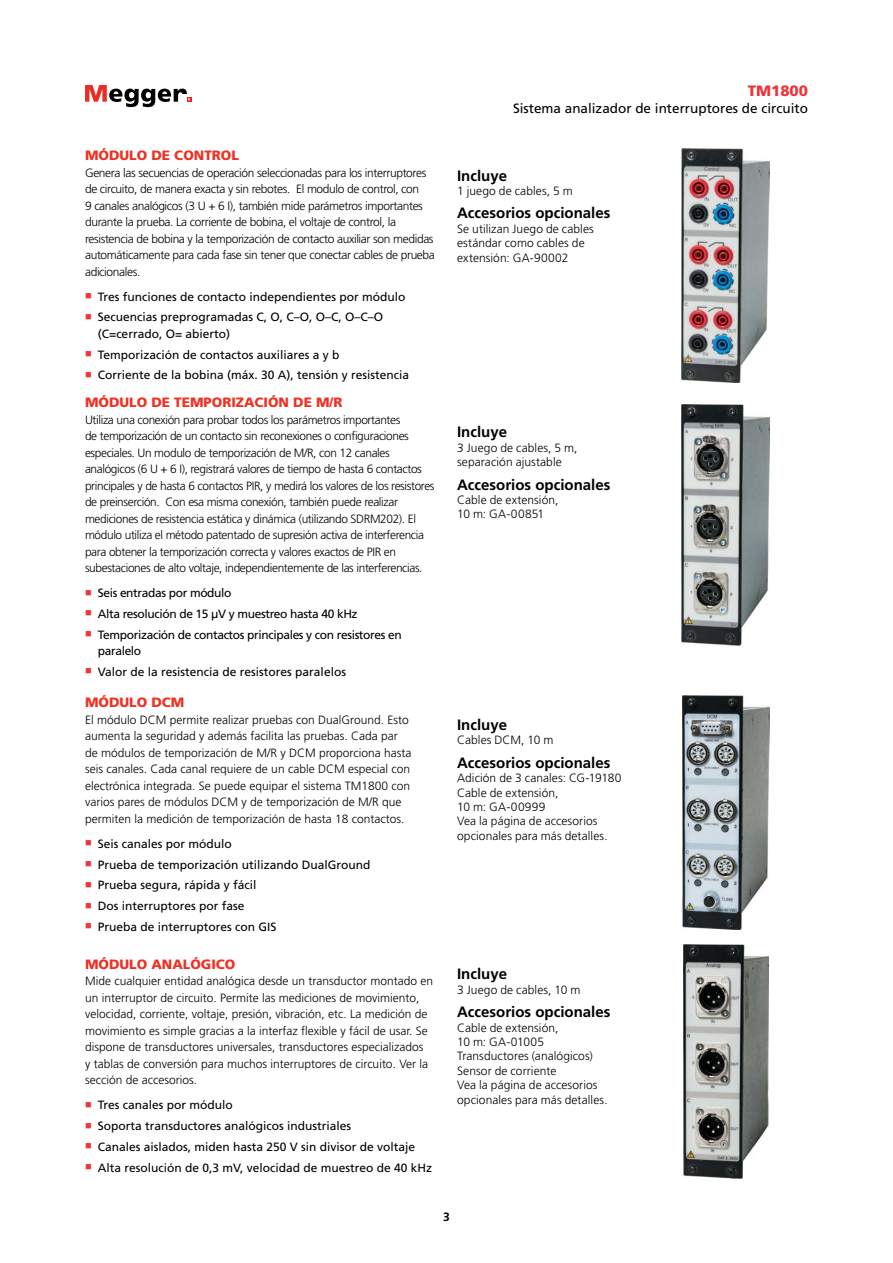
<style>
.page{position:relative;width:893px;height:1263px;background:#fff}
.page>*{position:absolute;margin:0;border:0;box-sizing:border-box;transform-origin:0 0}
.t1{font:700 15px "Frutiger LT Std";color:#000}
.t2{font:900 15px "Frutiger LT Std";color:#ee343b}
.t3{font:900 13.5px "Frutiger LT Std";color:#ee3124}
.t4{font:13.5px "Frutiger LT Std";color:#000}
.t5{font:300 12px/14.4px "Frutiger LT Std";color:#000}
.t6{font:300 12px/16.5px "Frutiger LT Std";letter-spacing:-.03em;color:#000}
.t7{font:12px/20.7px "Frutiger LT Std";color:#000}
.t8{font:12px/20.7px "Frutiger LT Std";letter-spacing:-.03em;color:#000}
.t9{font:700 12px "Frutiger LT Std";color:#000}
</style>
<div class="page">
<svg style="left:85px;top:85px;width:106px;height:22px"></svg>
<img style="left:682px;top:149px;width:87px;height:234px">
<img style="left:681px;top:405px;width:89px;height:241px">
<img style="left:682px;top:696px;width:87px;height:234px">
<img style="left:683px;top:944px;width:85px;height:234px">
<p class="t3" style="left:85px;top:147px;width:155px">MÓDULO DE CONTROL</p>
<p class="t6" style="left:85px;top:164px;width:351px">Genera las secuencias de operación seleccionadas para los interruptores de circuito, de manera exacta y sin rebotes. El modulo de control, con<br>9 canales analógicos (3 U + 6 I), también mide parámetros importantes durante la prueba. La corriente de bobina, el voltaje de control, la resistencia de bobina y la temporización de contacto auxiliar son medidas automáticamente para cada fase sin tener que conectar cables de prueba adicionales.</p>
<p class="t7" style="left:98px;top:286px;width:309px">Tres funciones de contacto independientes por módulo<br>Secuencias preprogramadas C, O, C–O, O–C, O–C–O</p>
<p class="t7" style="left:98px;top:323px;width:313px">(C=cerrado, O= abierto)<br>Temporización de contactos auxiliares a y b<br>Corriente de la bobina (máx. 30 A), tensión y resistencia</p>
<p class="t3" style="left:85px;top:394px;width:259px">MÓDULO DE TEMPORIZACIÓN DE M/R</p>
<p class="t6" style="left:85px;top:411px;width:351px">Utiliza una conexión para probar todos los parámetros importantes<br>de temporización de un contacto sin reconexiones o configuraciones especiales. Un modulo de temporización de M/R, con 12 canales analógicos (6 U + 6 I), registrará valores de tiempo de hasta 6 contactos principales y de hasta 6 contactos PIR, y medirá los valores de los resistores de preinserción. Con esa misma conexión, también puede realizar mediciones de resistencia estática y dinámica (utilizando SDRM202). El módulo utiliza el método patentado de supresión activa de interferencia para obtener la temporización correcta y valores exactos de PIR en subestaciones de alto voltaje, independientemente de las interferencias.</p>
<p class="t8" style="left:98px;top:583px;width:305px">Seis entradas por módulo<br>Alta resolución de 15 μV y muestreo hasta 40 kHz<br>Temporización de contactos principales y con resistores en</p>
<p class="t7" style="left:98px;top:641px;width:250px">paralelo<br>Valor de la resistencia de resistores paralelos</p>
<p class="t3" style="left:85px;top:694px;width:101px">MÓDULO DCM</p>
<p class="t5" style="left:85px;top:711px;width:328px;line-height:16.5px">El módulo DCM permite realizar pruebas con DualGround. Esto aumenta la seguridad y además facilita las pruebas. Cada par de módulos de temporización de M/R y DCM proporciona hasta seis canales. Cada canal requiere de un cable DCM especial con electrónica integrada. Se puede equipar el sistema TM1800 con varios pares de módulos DCM y de temporización de M/R que permiten la medición de temporización de hasta 18 contactos.</p>
<p class="t7" style="left:98px;top:833px;width:274px">Seis canales por módulo<br>Prueba de temporización utilizando DualGround<br>Prueba segura, rápida y fácil<br>Dos interruptores por fase<br>Prueba de interruptores con GIS</p>
<p class="t3" style="left:85px;top:956px;width:152px">MÓDULO ANALÓGICO</p>
<p class="t5" style="left:85px;top:973px;width:350px;line-height:16.5px">Mide cualquier entidad analógica desde un transductor montado en un interruptor de circuito. Permite las mediciones de movimiento, velocidad, corriente, voltaje, presión, vibración, etc. La medición de movimiento es simple gracias a la interfaz flexible y fácil de usar. Se dispone de transductores universales, transductores especializados<br>y tablas de conversión para muchos interruptores de circuito. Ver la sección de accesorios.</p>
<p class="t7" style="left:98px;top:1095px;width:336px">Tres canales por módulo<br>Soporta transductores analógicos industriales<br>Canales aislados, miden hasta 250 V sin divisor de voltaje Alta resolución de 0,3 mV, velocidad de muestreo de 40 kHz</p>
<p class="t2" style="left:748px;top:82px;width:62px">TM1800</p>
<p class="t4" style="left:513px;top:100px;width:296px">Sistema analizador de interruptores de circuito</p>
<p class="t1" style="left:457px;top:166px;width:52px">Incluye</p>
<p class="t5" style="left:457px;top:184px;width:117px">1 juego de cables, 5 m</p>
<p class="t1" style="left:457px;top:204px;width:155px">Accesorios opcionales</p>
<p class="t5" style="left:457px;top:222px;width:138px">Se utilizan Juego de cables estándar como cables de extensión: GA-90002</p>
<p class="t1" style="left:457px;top:423px;width:52px">Incluye</p>
<p class="t5" style="left:457px;top:441px;width:122px">3 Juego de cables, 5 m, separación ajustable</p>
<p class="t1" style="left:457px;top:475px;width:155px">Accesorios opcionales</p>
<p class="t5" style="left:457px;top:493px;width:103px">Cable de extensión,<br>10 m: GA-00851</p>
<p class="t1" style="left:457px;top:716px;width:52px">Incluye</p>
<p class="t5" style="left:457px;top:733px;width:98px">Cables DCM, 10 m</p>
<p class="t1" style="left:457px;top:754px;width:155px">Accesorios opcionales</p>
<p class="t5" style="left:457px;top:771px;width:166px">Adición de 3 canales: CG-19180<br>Cable de extensión,<br>10 m: GA-00999<br>Vea la página de accesorios opcionales para más detalles.</p>
<p class="t1" style="left:457px;top:965px;width:52px">Incluye</p>
<p class="t5" style="left:457px;top:983px;width:125px">3 Juego de cables, 10 m</p>
<p class="t1" style="left:457px;top:1003px;width:155px">Accesorios opcionales</p>
<p class="t5" style="left:457px;top:1020px;width:152px">Cable de extensión,<br>10 m: GA-01005<br>Transductores (analógicos)<br>Sensor de corriente<br>Vea la página de accesorios opcionales para más detalles.</p>
<p class="t9" style="left:443px;top:1210px;width:8px">3</p>
</div>
